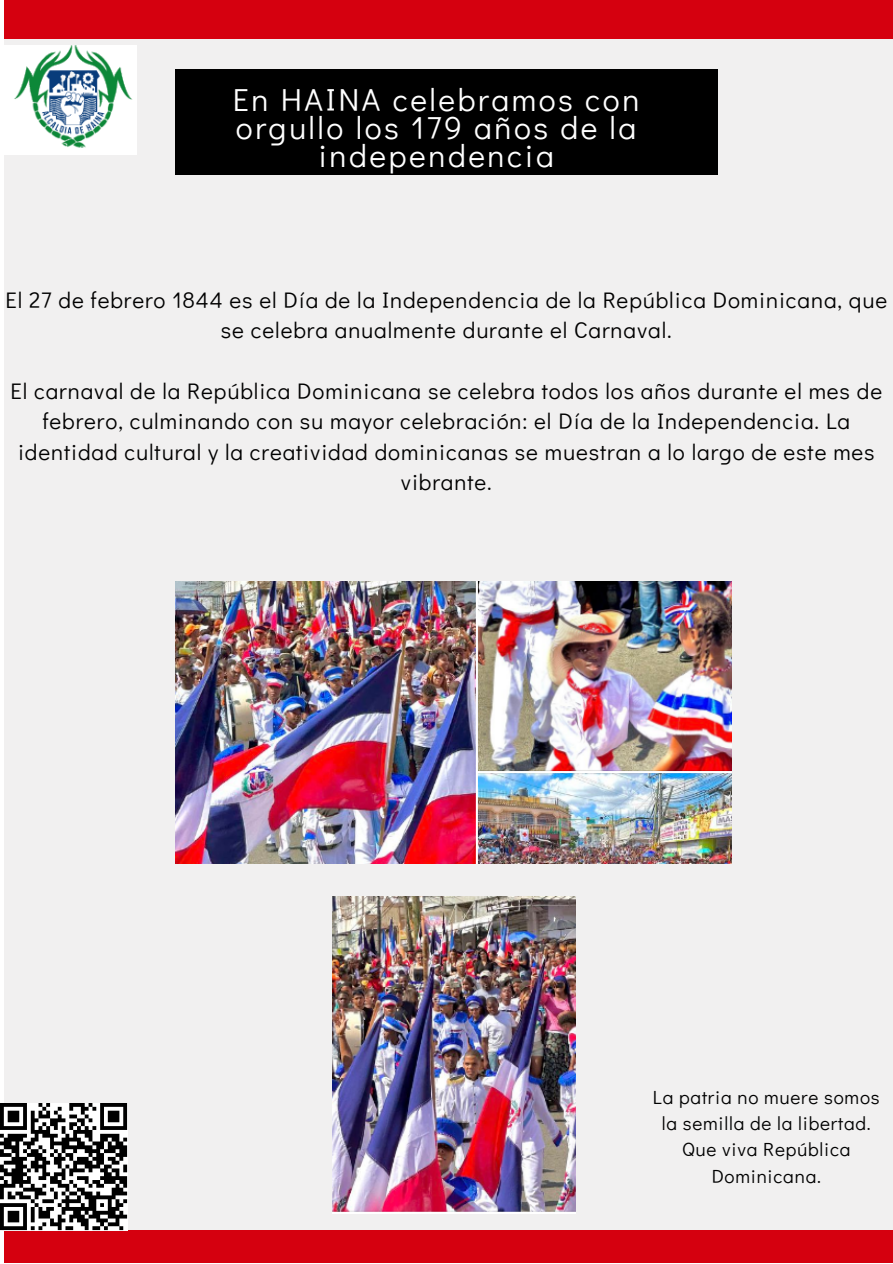
<style>
.page{position:relative;width:893px;height:1264px;background:#fff}
.page>*{position:absolute;margin:0;border:0;box-sizing:border-box;transform-origin:0 0}
.t1{font:31.8px/28.3px "Didact Gothic";letter-spacing:.08em;color:#fff;text-align:center}
.t2{font:22.5px/30.3px "Didact Gothic";letter-spacing:.04em;color:#000;text-align:center}
.t3{font:19.05px/26.4px "Didact Gothic";letter-spacing:.04em;color:#000;text-align:center}
</style>
<div class="page">
<div style="left:4px;top:14px;width:888px;height:1238px;background:#f1f0f0"></div>
<div style="left:4px;top:1229px;width:888px;height:33px;background:#d5000f"></div>
<div style="left:4px;top:0;width:888px;height:38px;background:#d5000f"></div>
<div style="left:175px;top:70px;width:542px;height:104px;background:#000"></div>
<svg style="left:0;top:1103px;width:127px;height:126px"></svg>
<img style="left:4px;top:46px;width:132px;height:109px">
<img style="left:175px;top:581px;width:556px;height:282px">
<img style="left:332px;top:896px;width:243px;height:317px">
<h1 class="t1" style="left:233px;top:84px;width:408px">En HAINA celebramos con orgullo los 179 años de la independencia</h1>
<p class="t2" style="left:5px;top:284px;width:883px">El 27 de febrero 1844 es el Día de la Independencia de la República Dominicana, que se celebra anualmente durante el Carnaval.</p>
<p class="t2" style="left:11px;top:375px;width:873px">El carnaval de la República Dominicana se celebra todos los años durante el mes de febrero, culminando con su mayor celebración: el Día de la Independencia. La identidad cultural y la creatividad dominicanas se muestran a lo largo de este mes vibrante.</p>
<p class="t3" style="left:653px;top:1082px;width:228px">La patria no muere somos la semilla de la libertad.<br>Que viva República<br>Dominicana.</p>
</div>
